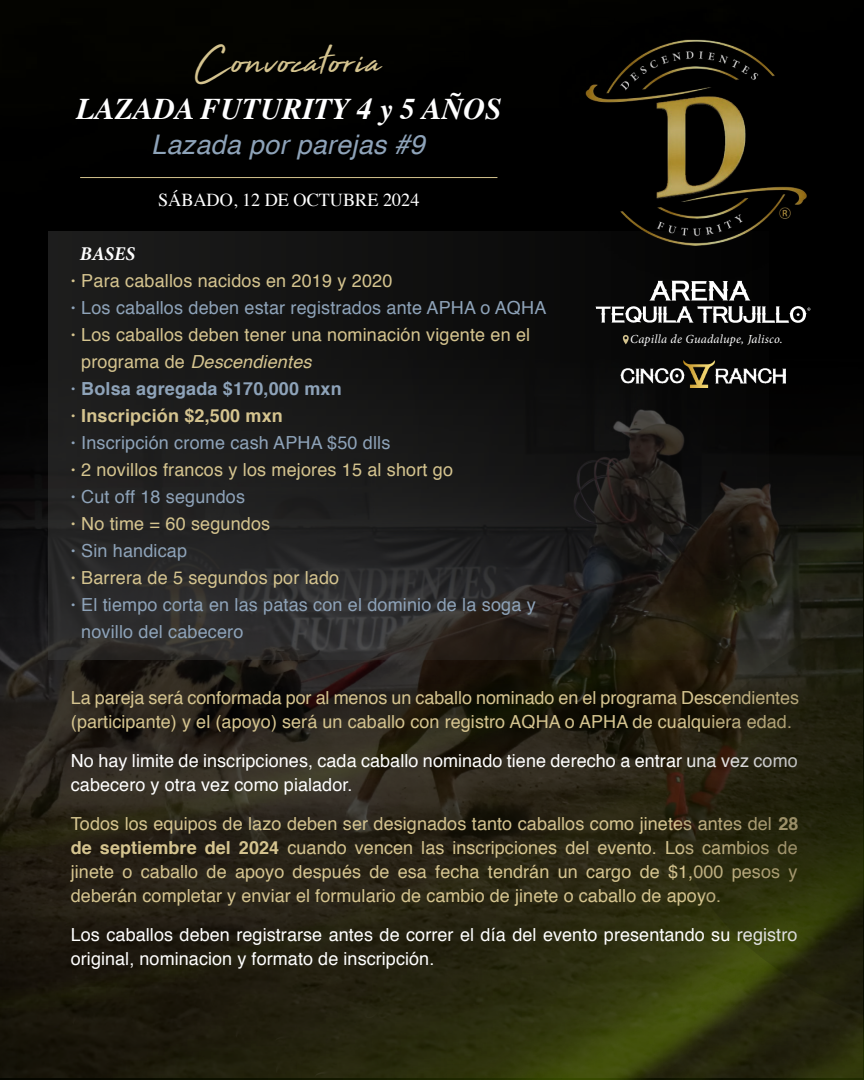
<style>
.page{position:relative;width:864px;height:1080px;background:#010100}
.page>*{position:absolute;margin:0;border:0;box-sizing:border-box;transform-origin:0 0}
.t1{font:45.15px "High Tide";letter-spacing:.025em;color:#d5c48f}
.t2{font:italic 700 30px "Times";color:#fff}
.t3{font:italic 27px "Helvetica";letter-spacing:.01em;color:#8ea3b9}
.t4{font:italic 700 19.5px "Minion Pro";color:#fff}
.t5{font:18.15px "Times";color:#fff}
.t6{font:18px/24px "Helvetica";letter-spacing:.005em;color:#d5c48f}
.t7{font:18px/24px "Helvetica";letter-spacing:.005em;color:#fff}
.t8{font:18px "Helvetica";letter-spacing:.01em;color:#8ea3b9}
.t9{font:700 18px "Helvetica";letter-spacing:.01em;color:#8ea3b9}
.t10{font:italic 18px "Helvetica";letter-spacing:.01em;color:#d5c48f}
.t11{font:700 18px "Helvetica";letter-spacing:.01em;color:#d5c48f}
.t12{font:italic 12.3px "Minion Pro";letter-spacing:.02em;color:#fff}
.s1{font-weight:700}
.s2{font-style:normal}
</style>
<div class="page">
<img style="left:0;top:313px;width:862px;height:765px">
<svg style="left:49px;top:231px;width:719px;height:429px"></svg>
<img style="left:554px;top:39px;width:253px;height:247px">
<hr style="left:80px;top:177px;width:417px;height:1px;background:#d5c48f">
<svg style="left:596px;top:281px;width:214px;height:42px"></svg>
<svg style="left:623px;top:335px;width:6px;height:9px"></svg>
<img style="left:621px;top:360px;width:164px;height:27px">
<svg style="left:678px;top:613px;width:186px;height:403px;background:#28290f"></svg>
<h1 class="t1" style="left:195px;top:30px;width:187px">Convocatoria</h1>
<h2 class="t2" style="left:76px;top:81px;width:427px">LAZADA FUTURITY 4 y 5 AÑOS</h2>
<h3 class="t3" style="left:151px;top:123px;width:275px">Lazada por parejas #9</h3>
<p class="t5" style="left:158px;top:183px;width:263px">SÁBADO, 12 DE OCTUBRE 2024</p>
<p class="t4" style="left:80px;top:240px;width:57px">BASES</p>
<p class="t6" style="left:71px;top:269px;width:323px"><span class="s1">·</span> Para caballos nacidos en 2019 y 2020</p>
<p class="t8" style="left:71px;top:294px;width:477px"><span class="s1">·</span> Los caballos deben estar registrados ante APHA o AQHA</p>
<p class="t6" style="left:71px;top:323px;width:461px"><span class="s1">·</span> Los caballos deben tener una nominación vigente en el</p>
<p class="t10" style="left:81px;top:347px;width:232px"><span class="s2">programa de</span> Descendientes</p>
<p class="t9" style="left:71px;top:374px;width:272px">· Bolsa agregada $170,000 mxn</p>
<p class="t11" style="left:71px;top:401px;width:214px">· Inscripción $2,500 mxn</p>
<p class="t8" style="left:71px;top:429px;width:321px"><span class="s1">·</span> Inscripción crome cash APHA $50 dlls</p>
<p class="t6" style="left:71px;top:458px;width:384px"><span class="s1">·</span> 2 novillos francos y los mejores 15 al short go</p>
<p class="t8" style="left:71px;top:483px;width:176px"><span class="s1">·</span> Cut off 18 segundos</p>
<p class="t6" style="left:71px;top:512px;width:201px"><span class="s1">·</span> No time = 60 segundos</p>
<p class="t8" style="left:71px;top:537px;width:118px"><span class="s1">·</span> Sin handicap</p>
<p class="t6" style="left:71px;top:566px;width:270px"><span class="s1">·</span> Barrera de 5 segundos por lado</p>
<p class="t8" style="left:71px;top:591px;width:466px"><span class="s1">·</span> El tiempo corta en las patas con el dominio de la soga y</p>
<p class="t8" style="left:81px;top:618px;width:164px">novillo del cabecero</p>
<p class="t12" style="left:630px;top:331px;width:154px">Capilla de Guadalupe, Jalisco.</p>
<p class="t6" style="left:71px;top:687px;width:730px">La pareja será conformada por al menos un caballo nominado en el programa Descendientes (participante) y el (apoyo) será un caballo con registro AQHA o APHA de cualquiera edad.</p>
<p class="t7" style="left:71px;top:750px;width:728px">No hay limite de inscripciones, cada caballo nominado tiene derecho a entrar una vez como cabecero y otra vez como pialador.</p>
<p class="t6" style="left:71px;top:813px;width:729px;text-align:justify">Todos los equipos de lazo deben ser designados tanto caballos como jinetes antes del <span class="s1">28 de septiembre del 2024</span> cuando vencen las inscripciones del evento. Los cambios de jinete o caballo de apoyo después de esa fecha tendrán un cargo de $1,000 pesos y deberán completar y enviar el formulario de cambio de jinete o caballo de apoyo.</p>
<p class="t7" style="left:71px;top:924px;width:728px">Los caballos deben registrarse antes de correr el día del evento presentando su registro original, nominacion y formato de inscripción.</p>
</div>
